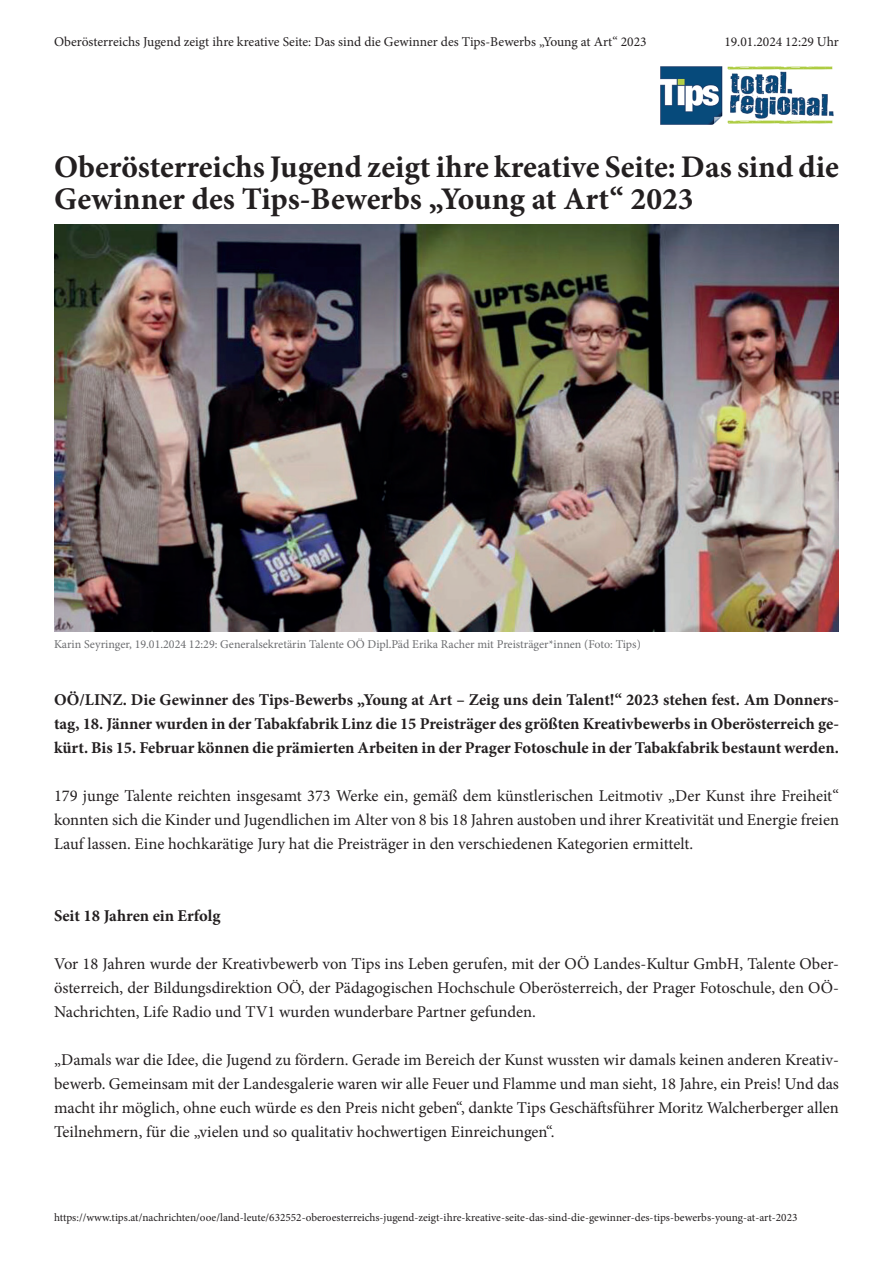
<style>
.page{position:relative;width:893px;height:1263px;background:#fff}
.page>*{position:absolute;margin:0;border:0;box-sizing:border-box;transform-origin:0 0}
.t1{font:700 31.5px/31.5px "Minion Pro";color:#231f20}
.t2{font:16.5px/24px "Minion Pro";color:#231f20;text-align:justify}
.t3{font:700 16.5px/24px "Minion Pro";color:#231f20;text-align:justify}
.t4{font:13.5px "Minion Pro";color:#231f20}
.t5{font:12px "Minion Pro";color:#6c6d70}
.t6{font:11.25px "Minion Pro";color:#231f20}
</style>
<div class="page">
<img style="left:660px;top:66px;width:174px;height:59px">
<img style="left:54px;top:225px;width:785px;height:406px">
<p class="t4" style="left:54px;top:33px;width:594px">Oberösterreichs Jugend zeigt ihre kreative Seite: Das sind die Gewinner des Tips-Bewerbs „Young at Art“ 2023</p>
<p class="t4" style="left:724px;top:33px;width:116px">19.01.2024 12:29 Uhr</p>
<h1 class="t1" style="left:54px;top:151px;width:786px">Oberösterreichs Jugend zeigt ihre kreative Seite: Das sind die<br>Gewinner des Tips-Bewerbs „Young at Art“ 2023</h1>
<p class="t5" style="left:54px;top:636px;width:588px">Karin Seyringer, 19.01.2024 12:29: Generalsekretärin Talente OÖ Dipl.Päd Erika Racher mit Preisträger*innen (Foto: Tips)</p>
<p class="t3" style="left:54px;top:688px;width:787px">OÖ/LINZ. Die Gewinner des Tips-Bewerbs „Young at Art – Zeig uns dein Talent!“ 2023 stehen fest. Am Donners&shy;tag, 18. Jänner wurden in der Tabakfabrik Linz die 15 Preisträger des größten Kreativbewerbs in Oberösterreich ge&shy;kürt. Bis 15. Februar können die prämierten Arbeiten in der Prager Fotoschule in der Tabakfabrik bestaunt werden.</p>
<p class="t2" style="left:54px;top:784px;width:787px">179 junge Talente reichten insgesamt 373 Werke ein, gemäß dem künstlerischen Leitmotiv „Der Kunst ihre Freiheit“ konnten sich die Kinder und Jugendlichen im Alter von 8 bis 18 Jahren austoben und ihrer Kreativität und Energie freien Lauf lassen. Eine hochkarätige Jury hat die Preisträger in den verschiedenen Kategorien ermittelt.</p>
<p class="t3" style="left:54px;top:904px;width:168px">Seit 18 Jahren ein Erfolg</p>
<p class="t2" style="left:54px;top:952px;width:787px">Vor 18 Jahren wurde der Kreativbewerb von Tips ins Leben gerufen, mit der OÖ Landes-Kultur GmbH, Talente Ober&shy;österreich, der Bildungsdirektion OÖ, der Pädagogischen Hochschule Oberösterreich, der Prager Fotoschule, den OÖ-Nachrichten, Life Radio und TV1 wurden wunderbare Partner gefunden.</p>
<p class="t2" style="left:54px;top:1048px;width:786px">„Damals war die Idee, die Jugend zu fördern. Gerade im Bereich der Kunst wussten wir damals keinen anderen Kreativ&shy;bewerb. Gemeinsam mit der Landesgalerie waren wir alle Feuer und Flamme und man sieht, 18 Jahre, ein Preis! Und das macht ihr möglich, ohne euch würde es den Preis nicht geben“, dankte Tips Geschäftsführer Moritz Walcherberger allen Teilnehmern, für die „vielen und so qualitativ hochwertigen Einreichungen“.</p>
<p class="t6" style="left:54px;top:1210px;width:745px">https://www.tips.at/nachrichten/ooe/land-leute/632552-oberoesterreichs-jugend-zeigt-ihre-kreative-seite-das-sind-die-gewinner-des-tips-bewerbs-young-at-art-2023</p>
</div>
